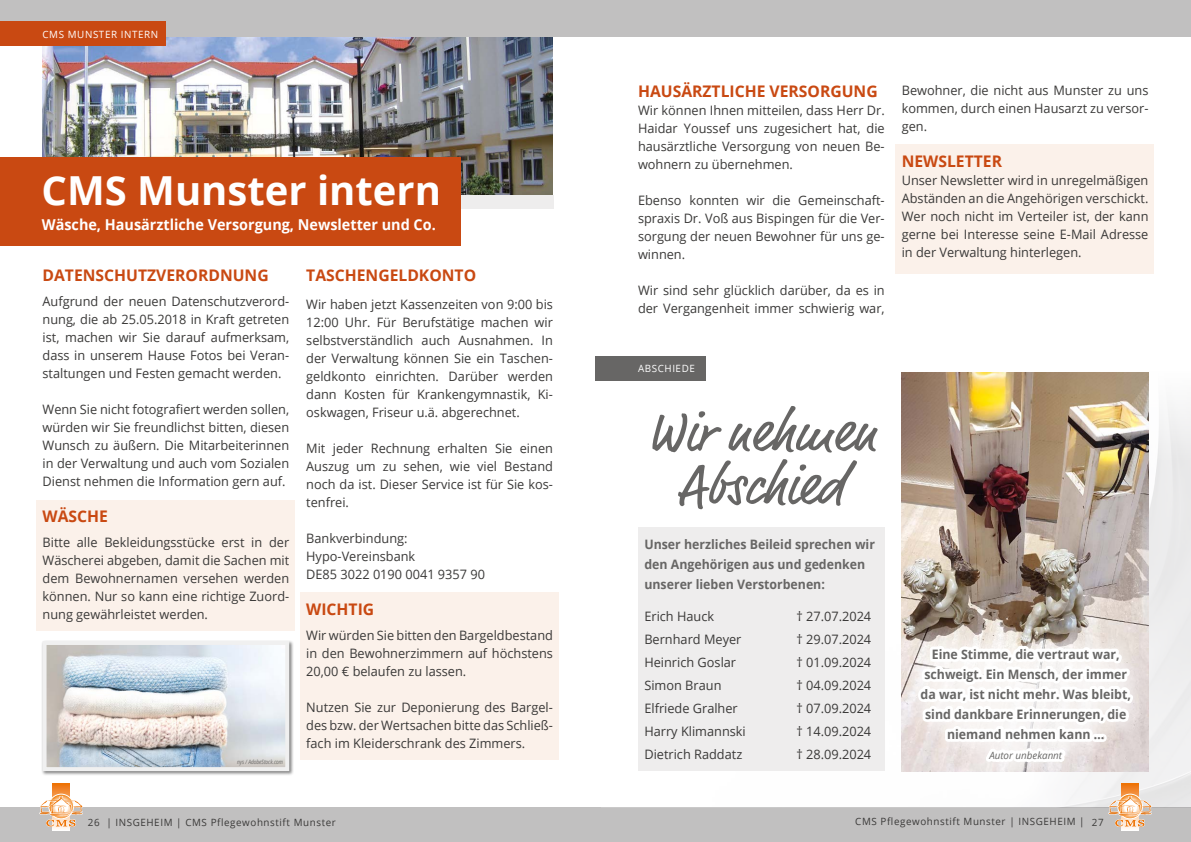
<style>
.page{position:relative;width:1191px;height:842px;background:#fff}
.page>*{position:absolute;margin:0;border:0;box-sizing:border-box;transform-origin:0 0}
.t1{font:55.6px/53.2px "Market Pro";color:#676665;text-align:center}
.t2{font:700 40px "Open Sans";color:#fff}
.t3{font:700 16px "Open Sans";color:#c94912}
.t4{font:700 15px "Open Sans";color:#fff;scale:.96 1}
.t5{font:13px/18px "Open Sans";color:#3a3938;text-align:justify}
.t6{font:700 13px/20px "Open Sans";color:#676665;scale:.95 1}
.t7{font:10px "Open Sans";letter-spacing:.06em;color:#3a3938}
.t8{font:10px "Open Sans";letter-spacing:.06em;color:#fff}
.t9{font:italic 10px "Open Sans";color:#676665}
.t10{font:italic 6px "Open Sans";color:#676665;scale:.8 1}
</style>
<div class="page">
<div style="left:0;top:807px;width:1191px;height:35px;background:#c1c0c0"></div>
<img style="left:601px;top:372px;width:590px;height:435px">
<img style="left:43px;top:36px;width:510px;height:159px">
<div style="left:0;top:0;width:1191px;height:36px;background:#c1c0c0"></div>
<svg style="left:53px;top:784px;width:17px;height:46px"></svg>
<div style="left:49px;top:794px;width:25px;height:25px;border:1px solid #fff;border-radius:50%"></div>
<svg style="left:39px;top:796px;width:44px;height:31px"></svg>
<div style="left:1121px;top:784px;width:18px;height:46px;background:#fff6f0"></div>
<div style="left:300px;top:592px;width:258px;height:168px;background:#fbf1ea"></div>
<div style="left:895px;top:144px;width:258px;height:130px;background:#fbf1ea"></div>
<div style="left:37px;top:500px;width:258px;height:130px;background:#fbf1ea"></div>
<div style="left:39px;top:195px;width:514px;height:14px;background:#eeeded"></div>
<div style="left:0;top:157px;width:460px;height:89px;background:#c94912"></div>
<div style="left:0;top:22px;width:165px;height:24px;background:#c94912"></div>
<div style="left:42px;top:640px;width:252px;height:136px;background:#000;opacity:.5"></div>
<img style="left:48px;top:646px;width:236px;height:120px">
<div style="left:43px;top:641px;width:246px;height:130px;border:4px solid #f0f0f0"></div>
<div style="left:595px;top:356px;width:111px;height:24px;background:#676665"></div>
<div style="left:638px;top:527px;width:246px;height:244px;background:#eeeded"></div>
<img style="left:901px;top:372px;width:247px;height:254px">
<svg style="left:898px;top:626px;width:15px;height:157px"></svg>
<svg style="left:913px;top:597px;width:239px;height:230px"></svg>
<p class="t8" style="left:43px;top:27px;width:117px">CMS MUNSTER INTERN</p>
<h2 class="t2" style="left:42px;top:162px;width:401px">CMS Munster intern</h2>
<p class="t4" style="left:42px;top:214px;width:412px">Wäsche, Hausärztliche Versorgung, Newsletter und Co.</p>
<p class="t3" style="left:43px;top:264px;width:228px">DATENSCHUTZVERORDNUNG</p>
<p class="t5" style="left:43px;top:292px;width:248px">Aufgrund der neuen Datenschutzverord&shy;nung, die ab 25.05.2018 in Kraft getreten ist, machen wir Sie darauf aufmerksam, dass in unserem Hause Fotos bei Veran&shy;staltungen und Festen gemacht werden.</p>
<p class="t5" style="left:43px;top:400px;width:248px">Wenn Sie nicht fotografiert werden sollen, würden wir Sie freundlichst bitten, diesen Wunsch zu äußern. Die Mitarbeiterinnen in der Verwaltung und auch vom Sozialen Dienst nehmen die Information gern auf.</p>
<p class="t3" style="left:43px;top:505px;width:67px">WÄSCHE</p>
<p class="t5" style="left:43px;top:533px;width:248px">Bitte alle Bekleidungsstücke erst in der Wäscherei abgeben, damit die Sachen mit dem Bewohnernamen versehen werden können. Nur so kann eine richtige Zuord&shy;nung gewährleistet werden.</p>
<p class="t10" style="left:237px;top:757px;width:59px">nys / AdobeStock.com</p>
<p class="t3" style="left:306px;top:264px;width:171px">TASCHENGELDKONTO</p>
<p class="t5" style="left:306px;top:295px;width:248px">Wir haben jetzt Kassenzeiten von 9:00 bis 12:00 Uhr. Für Berufstätige machen wir selbstverständlich auch Ausnahmen. In der Verwaltung können Sie ein Taschen&shy;geldkonto einrichten. Darüber werden dann Kosten für Krankengymnastik, Ki&shy;oskwagen, Friseur u.ä. abgerechnet.</p>
<p class="t5" style="left:306px;top:439px;width:248px">Mit jeder Rechnung erhalten Sie einen Auszug um zu sehen, wie viel Bestand noch da ist. Dieser Service ist für Sie kos&shy;tenfrei.</p>
<p class="t5" style="left:306px;top:529px;width:180px;text-align:left">Bankverbindung:<br>Hypo-Vereinsbank<br>DE85 3022 0190 0041 9357 90</p>
<p class="t3" style="left:306px;top:598px;width:69px">WICHTIG</p>
<p class="t5" style="left:306px;top:626px;width:248px">Wir würden Sie bitten den Bargeldbestand in den Bewohnerzimmern auf höchstens 20,00 € belaufen zu lassen.</p>
<p class="t5" style="left:306px;top:698px;width:248px">Nutzen Sie zur Deponierung des Bargel&shy;des bzw. der Wertsachen bitte das Schließ&shy;fach im Kleiderschrank des Zimmers.</p>
<p class="t3" style="left:638px;top:80px;width:241px">HAUSÄRZTLICHE VERSORGUNG</p>
<p class="t5" style="left:638px;top:101px;width:248px">Wir können Ihnen mitteilen, dass Herr Dr.<br>Haidar Youssef uns zugesichert hat, die hausärztliche Versorgung von neuen Be&shy;wohnern zu übernehmen.</p>
<p class="t5" style="left:638px;top:191px;width:248px">Ebenso konnten wir die Gemeinschaft&shy;spraxis Dr. Voß aus Bispingen für die Ver&shy;sorgung der neuen Bewohner für uns ge&shy;winnen.</p>
<p class="t5" style="left:638px;top:281px;width:248px">Wir sind sehr glücklich darüber, da es in der Vergangenheit immer schwierig war,</p>
<p class="t5" style="left:901px;top:81px;width:248px">Bewohner, die nicht aus Munster zu uns kommen, durch einen Hausarzt zu versor&shy;gen.</p>
<p class="t3" style="left:901px;top:150px;width:102px">NEWSLETTER</p>
<p class="t5" style="left:901px;top:171px;width:248px">Unser Newsletter wird in unregelmäßigen Abständen an die Angehörigen verschickt.<br>Wer noch nicht im Verteiler ist, der kann gerne bei Interesse seine E-Mail Adresse in der Verwaltung hinterlegen.</p>
<p class="t8" style="left:638px;top:362px;width:58px">ABSCHIEDE</p>
<h1 class="t1" style="left:647px;top:408px;width:231px">Wir nehmen<br>Abschied</h1>
<p class="t6" style="left:644px;top:534px;width:244px">Unser herzliches Beileid sprechen wir den Angehörigen aus und gedenken unserer lieben Verstorbenen:</p>
<p class="t5" style="left:644px;top:607px;width:71px">Erich Hauck</p>
<p class="t5" style="left:796px;top:607px;width:76px">† 27.07.2024</p>
<p class="t5" style="left:644px;top:630px;width:99px">Bernhard Meyer</p>
<p class="t5" style="left:796px;top:630px;width:76px">† 29.07.2024</p>
<p class="t5" style="left:644px;top:653px;width:93px">Heinrich Goslar</p>
<p class="t5" style="left:796px;top:653px;width:76px">† 01.09.2024</p>
<p class="t5" style="left:644px;top:676px;width:79px">Simon Braun</p>
<p class="t5" style="left:796px;top:676px;width:76px">† 04.09.2024</p>
<p class="t5" style="left:644px;top:699px;width:95px">Elfriede Gralher</p>
<p class="t5" style="left:796px;top:699px;width:76px">† 07.09.2024</p>
<p class="t5" style="left:644px;top:722px;width:103px">Harry Klimannski</p>
<p class="t5" style="left:796px;top:722px;width:76px">† 14.09.2024</p>
<p class="t5" style="left:644px;top:745px;width:99px">Dietrich Raddatz</p>
<p class="t5" style="left:796px;top:745px;width:76px">† 28.09.2024</p>
<p class="t6" style="left:920px;top:644px;width:223px;text-align:center">Eine Stimme, die vertraut war, schweigt. Ein Mensch, der immer da war, ist nicht mehr. Was bleibt, sind dankbare Erinnerungen, die niemand nehmen kann …</p>
<p class="t9" style="left:989px;top:748px;width:74px">Autor unbekannt</p>
<p class="t7" style="left:88px;top:815px;width:249px">26 | INSGEHEIM | CMS Pflegewohnstift Munster</p>
<p class="t7" style="left:855px;top:814px;width:250px">CMS Pflegewohnstift Munster | INSGEHEIM | 27</p>
</div>
